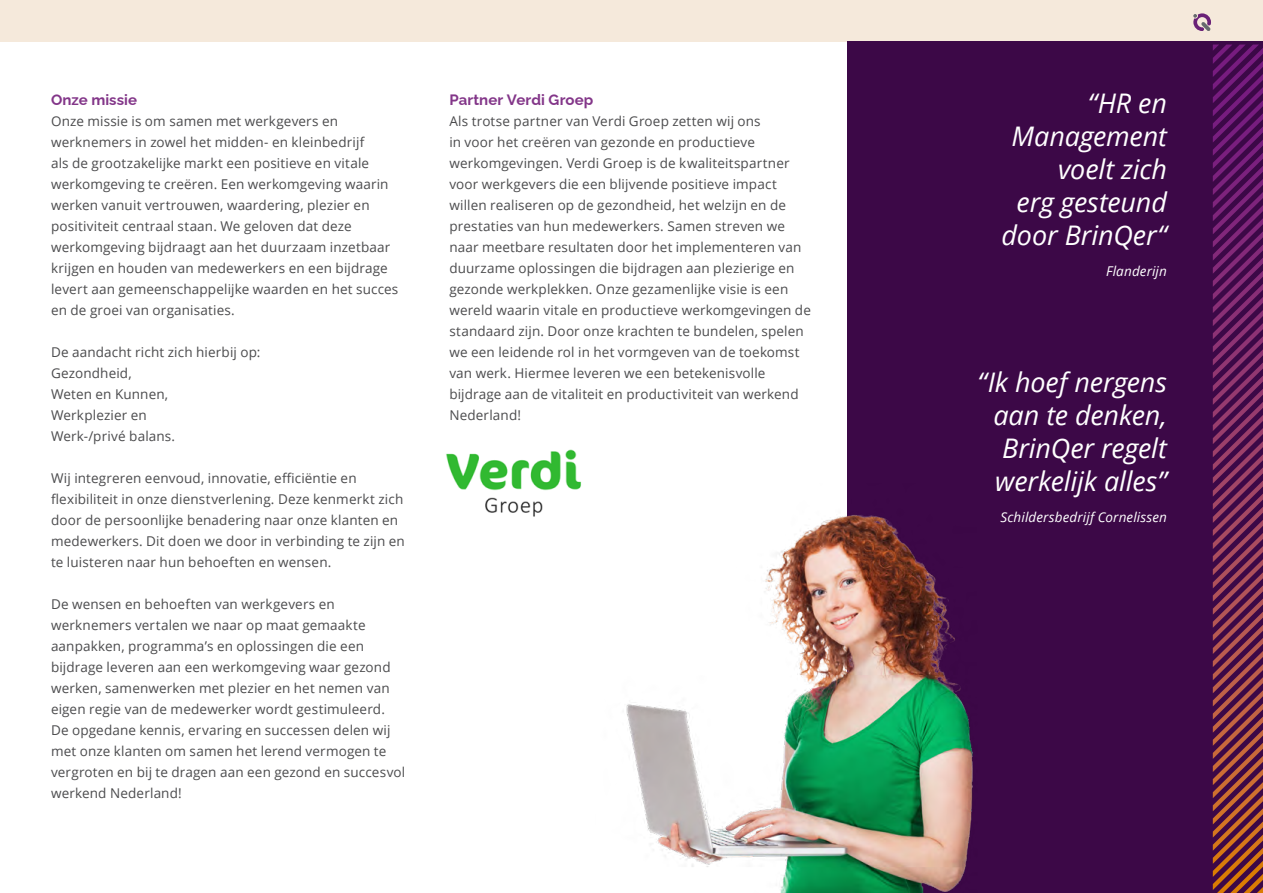
<style>
.page{position:relative;width:1263px;height:893px;background:#fff}
.page>*{position:absolute;margin:0;border:0;box-sizing:border-box;transform-origin:0 0}
.t1{font:italic 27px/33px "Open Sans";letter-spacing:-.005em;color:#fff;text-align:right}
._1_Subkopje{font:100 15px "Raleway";letter-spacing:.005em;color:#833689}
.Body{font:13.5px/21px "Open Sans";letter-spacing:.01em;color:#4b4b4d}
.Quote_afzender{font:italic 13.5px "Open Sans";letter-spacing:.01em;color:#fff}
</style>
<div class="page">
<div style="left:0;top:0;width:1263px;height:42px;background:#f5e9db"></div>
<svg style="left:1193px;top:13px;width:18px;height:18px"></svg>
<div style="left:848px;top:42px;width:415px;height:851px;background:#3c0847"></div>
<img style="left:626px;top:483px;width:347px;height:410px">
<img style="left:446px;top:449px;width:135px;height:68px">
<svg style="left:1213px;top:45px;width:50px;height:848px"></svg>
<p class="_1_Subkopje" style="left:51px;top:88px;width:88px">Onze missie</p>
<p class="Body" style="left:51px;top:110px;width:349px">Onze missie is om samen met werkgevers en werknemers in zowel het midden- en kleinbedrijf<br>als de grootzakelijke markt een positieve en vitale werkomgeving te creëren. Een werkomgeving waarin werken vanuit vertrouwen, waardering, plezier en positiviteit centraal staan. We geloven dat deze werkomgeving bijdraagt aan het duurzaam inzetbaar krijgen en houden van medewerkers en een bijdrage levert aan gemeenschappelijke waarden en het succes en de groei van organisaties.</p>
<p class="Body" style="left:51px;top:341px;width:211px">De aandacht richt zich hierbij op:</p>
<p class="Body" style="left:51px;top:362px;width:82px">Gezondheid,</p>
<p class="Body" style="left:51px;top:383px;width:119px">Weten en Kunnen,</p>
<p class="Body" style="left:51px;top:404px;width:97px">Werkplezier en</p>
<p class="Body" style="left:51px;top:425px;width:126px">Werk-/privé balans.</p>
<p class="Body" style="left:51px;top:467px;width:355px">Wij integreren eenvoud, innovatie, efficiëntie en flexibiliteit in onze dienstverlening. Deze kenmerkt zich door de persoonlijke benadering naar onze klanten en medewerkers. Dit doen we door in verbinding te zijn en te luisteren naar hun behoeften en wensen.</p>
<p class="Body" style="left:51px;top:593px;width:356px">De wensen en behoeften van werkgevers en werknemers vertalen we naar op maat gemaakte aanpakken, programma’s en oplossingen die een bijdrage leveren aan een werkomgeving waar gezond werken, samenwerken met plezier en het nemen van eigen regie van de medewerker wordt gestimuleerd.<br>De opgedane kennis, ervaring en successen delen wij met onze klanten om samen het lerend vermogen te vergroten en bij te dragen aan een gezond en succesvol werkend Nederland!</p>
<p class="_1_Subkopje" style="left:449px;top:88px;width:146px">Partner Verdi Groep</p>
<p class="Body" style="left:449px;top:110px;width:363px">Als trotse partner van Verdi Groep zetten wij ons<br>in voor het creëren van gezonde en productieve werkomgevingen. Verdi Groep is de kwaliteitspartner voor werkgevers die een blijvende positieve impact willen realiseren op de gezondheid, het welzijn en de prestaties van hun medewerkers. Samen streven we naar meetbare resultaten door het implementeren van duurzame oplossingen die bijdragen aan plezierige en gezonde werkplekken. Onze gezamenlijke visie is een wereld waarin vitale en productieve werkomgevingen de standaard zijn. Door onze krachten te bundelen, spelen we een leidende rol in het vormgeven van de toekomst van werk. Hiermee leveren we een betekenisvolle bijdrage aan de vitaliteit en productiviteit van werkend Nederland!</p>
<p class="t1" style="left:1001px;top:86px;width:167px">“HR en<br>Management voelt zich<br>erg gesteund door BrinQer“</p>
<p class="Quote_afzender" style="left:1106px;top:262px;width:62px">Flanderijn</p>
<p class="t1" style="left:978px;top:365px;width:191px">“Ik hoef nergens aan te denken,<br>BrinQer regelt werkelijk alles”</p>
<p class="Quote_afzender" style="left:1000px;top:508px;width:168px">Schildersbedrijf Cornelissen</p>
</div>
